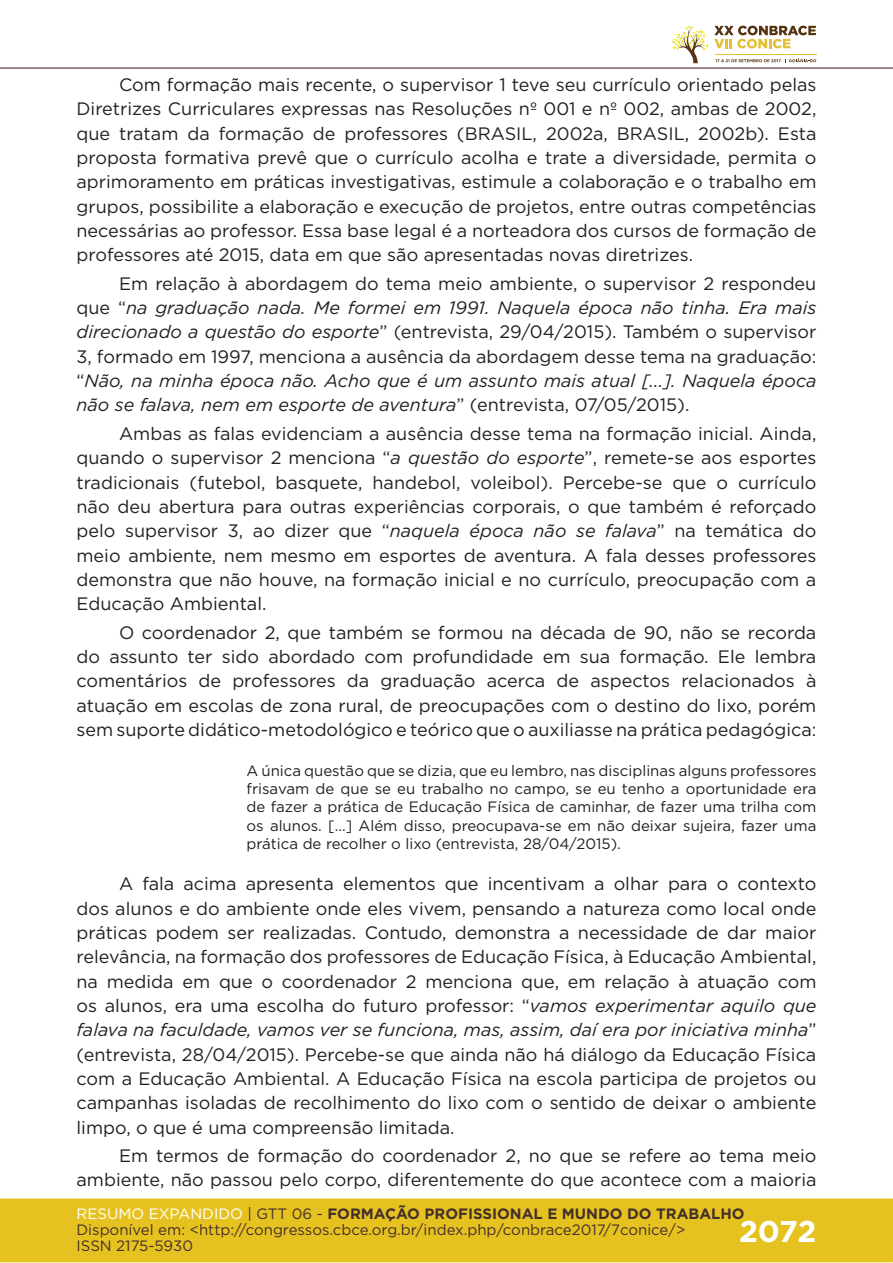
<style>
.page{position:relative;width:893px;height:1263px;background:#fff}
.page>*{position:absolute;margin:0;border:0;box-sizing:border-box;transform-origin:0 0}
.t1{font:700 30px "Gotham";color:#fff}
.t2{font:18px/24.3px "Gotham";color:#231f20;text-align:justify}
.t3{font:15px/18.3px "Gotham";color:#231f20;text-align:justify}
.t4{font:15px/16px "Gotham";color:#462f2a}
.s1{font-style:italic}
.s2{color:#fff}
.s3{color:#442f2a}
.s4{font-weight:700;color:#442f2a}
</style>
<div class="page">
<div style="left:0;top:1198px;width:893px;height:64px;background:#e6c221;border:2px solid #e6c221"></div>
<hr style="left:0;top:67px;width:893px;height:2px;background:#442f2a">
<svg style="left:672px;top:26px;width:144px;height:37px"></svg>
<p class="t2" style="left:77px;top:72px;width:741px;text-indent:43px">Com formação mais recente, o supervisor 1 teve seu currículo orientado pelas Diretrizes Curriculares expressas nas Resoluções nº 001 e nº 002, ambas de 2002, que tratam da formação de professores (BRASIL, 2002a, BRASIL, 2002b). Esta proposta formativa prevê que o currículo acolha e trate a diversidade, permita o aprimoramento em práticas investigativas, estimule a colaboração e o trabalho em grupos, possibilite a elaboração e execução de projetos, entre outras competências necessárias ao professor. Essa base legal é a norteadora dos cursos de formação de professores até 2015, data em que são apresentadas novas diretrizes.</p>
<p class="t2" style="left:77px;top:271px;width:741px;text-indent:43px">Em relação à abordagem do tema meio ambiente, o supervisor 2 respondeu que “<span class="s1">na graduação nada. Me formei em 1991. Naquela época não tinha. Era mais direcionado a questão do esporte</span>” (entrevista, 29/04/2015). Também o supervisor 3, formado em 1997, menciona a ausência da abordagem desse tema na graduação: “<span class="s1">Não, na minha época não. Acho que é um assunto mais atual [...]. Naquela época não se falava, nem em esporte de aventura</span>” (entrevista, 07/05/2015).</p>
<p class="t2" style="left:77px;top:421px;width:741px;text-indent:43px">Ambas as falas evidenciam a ausência desse tema na formação inicial. Ainda, quando o supervisor 2 menciona “<span class="s1">a questão do esporte</span>”, remete-se aos esportes tradicionais (futebol, basquete, handebol, voleibol). Percebe-se que o currículo não deu abertura para outras experiências corporais, o que também é reforçado pelo supervisor 3, ao dizer que “<span class="s1">naquela época não se falava</span>” na temática do meio ambiente, nem mesmo em esportes de aventura. A fala desses professores demonstra que não houve, na formação inicial e no currículo, preocupação com a Educação Ambiental.</p>
<p class="t2" style="left:77px;top:620px;width:741px;text-indent:43px">O coordenador 2, que também se formou na década de 90, não se recorda do assunto ter sido abordado com profundidade em sua formação. Ele lembra comentários de professores da graduação acerca de aspectos relacionados à atuação em escolas de zona rural, de preocupações com o destino do lixo, porém sem suporte didático-metodológico e teórico que o auxiliasse na prática pedagógica:</p>
<p class="t3" style="left:247px;top:761px;width:571px">A única questão que se dizia, que eu lembro, nas disciplinas alguns professores frisavam de que se eu trabalho no campo, se eu tenho a oportunidade era de fazer a prática de Educação Física de caminhar, de fazer uma trilha com os alunos. [...] Além disso, preocupava-se em não deixar sujeira, fazer uma prática de recolher o lixo (entrevista, 28/04/2015).</p>
<p class="t2" style="left:77px;top:871px;width:741px;text-indent:43px">A fala acima apresenta elementos que incentivam a olhar para o contexto dos alunos e do ambiente onde eles vivem, pensando a natureza como local onde práticas podem ser realizadas. Contudo, demonstra a necessidade de dar maior relevância, na formação dos professores de Educação Física, à Educação Ambiental, na medida em que o coordenador 2 menciona que, em relação à atuação com os alunos, era uma escolha do futuro professor: “<span class="s1">vamos experimentar aquilo que falava na faculdade, vamos ver se funciona, mas, assim, daí era por iniciativa minha</span>” (entrevista, 28/04/2015). Percebe-se que ainda não há diálogo da Educação Física com a Educação Ambiental. A Educação Física na escola participa de projetos ou campanhas isoladas de recolhimento do lixo com o sentido de deixar o ambiente limpo, o que é uma compreensão limitada.</p>
<p class="t2" style="left:77px;top:1143px;width:741px;text-align:right">Em termos de formação do coordenador 2, no que se refere ao tema meio ambiente, não passou pelo corpo, diferentemente do que acontece com a maioria</p>
<p class="t4" style="left:77px;top:1205px;width:670px"><span class="s2">RESUMO EXPANDIDO</span> <span class="s3">| GTT 06 -</span> <span class="s4">FORMAÇÃO PROFISSIONAL E MUNDO DO TRABALHO<br></span>Disponível em: &lt;http://congressos.cbce.org.br/index.php/conbrace2017/7conice/&gt;<br>ISSN 2175-5930</p>
<h1 class="t1" style="left:739px;top:1212px;width:79px">2072</h1>
</div>
